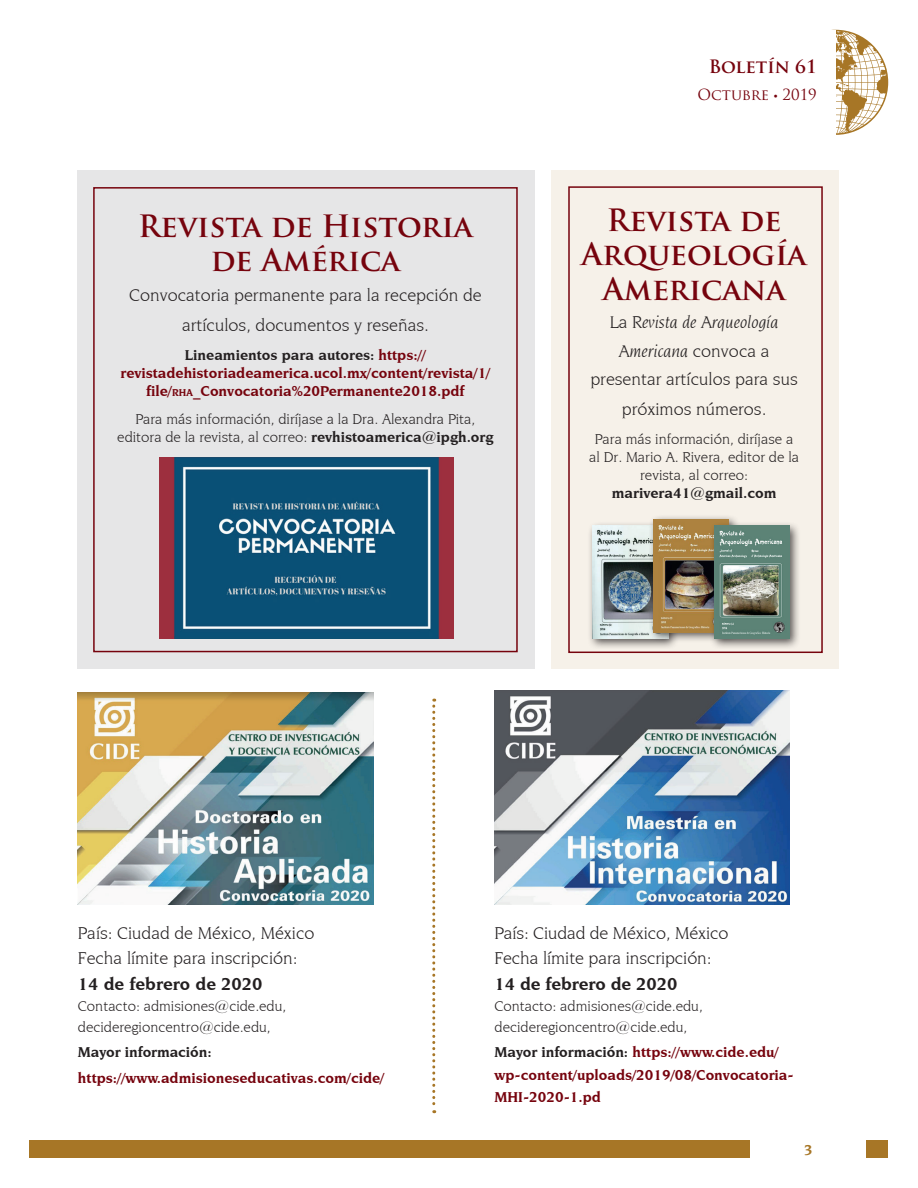
<style>
.page{position:relative;width:918px;height:1188px;background:#fff}
.page>*{position:absolute;margin:0;border:0;box-sizing:border-box;transform-origin:0 0}
.t1{font:700 30px/34.5px "Trajan Pro";color:#76030d;text-align:center}
.t2{font:18px/29px "Novarese IT Cby BT";color:#231f20;text-align:center}
.t3{font:700 18px "Novarese IT Cby BT";color:#231f20}
.t4{font:700 18px "Trajan Pro";color:#76030d}
.t5{font:15px/18px "Novarese IT Cby BT";color:#231f20;text-align:center}
.t6{font:700 15px/18px "Novarese IT Cby BT";color:#76030d;text-align:center}
.t7{font:700 15px "Novarese IT Cby BT";color:#231f20}
.t8{font:15px "Trajan Pro";color:#76030d}
.t9{font:700 15px "Novarese IT Cby BT";color:#a77626}
.s1{color:#231f20}
.s2{font-size:10.5px}
.s3{font-weight:700}
.s4{font-family:"Myriad Pro";font-stretch:condensed}
.s5{font-style:italic}
</style>
<div class="page">
<div style="left:30px;top:1140px;width:858px;height:18px;background:#a77626"></div>
<div style="left:751px;top:1139px;width:115px;height:21px;background:#fff"></div>
<svg style="left:836px;top:30px;width:52px;height:105px"></svg>
<div style="left:78px;top:170px;width:457px;height:499px;background:#e6e6e7"></div>
<div style="left:551px;top:170px;width:288px;height:499px;background:#f6f1e9"></div>
<div style="left:93px;top:187px;width:425px;height:465px;border:2px solid #76030d"></div>
<div style="left:568px;top:186px;width:255px;height:467px;border:2px solid #76030d"></div>
<img style="left:160px;top:457px;width:293px;height:181px">
<div style="left:587px;top:521px;width:93px;height:128px;background:#231f20;opacity:.75"></div>
<img style="left:592px;top:526px;width:56px;height:112px">
<div style="left:648px;top:514px;width:92px;height:129px;background:#231f20;opacity:.75"></div>
<img style="left:653px;top:520px;width:76px;height:112px">
<div style="left:709px;top:521px;width:92px;height:128px;background:#231f20;opacity:.75"></div>
<img style="left:715px;top:526px;width:75px;height:112px">
<svg style="left:432px;top:699px;width:3px;height:414px"></svg>
<img style="left:78px;top:692px;width:295px;height:213px">
<img style="left:495px;top:691px;width:295px;height:214px">
<h1 class="t1" style="left:138px;top:209px;width:336px">Revista de Historia de América</h1>
<p class="t2" style="left:129px;top:280px;width:354px;line-height:30px">Convocatoria permanente para la recepción de artículos, documentos y reseñas.</p>
<p class="t6" style="left:120px;top:345px;width:372px"><span class="s1">Lineamientos para autores:</span> https:// revistadehistoriadeamerica.ucol.mx/content/revista/1/ file/<span class="s2">rha</span>_Convocatoria%20Permanente2018.pdf</p>
<p class="t5" style="left:117px;top:410px;width:378px">Para más información, diríjase a la Dra. Alexandra Pita, editora de la revista, al correo: <span class="s3">revhistoamerica@ipgh.org</span></p>
<p class="t4" style="left:709px;top:55px;width:109px">Boletín 61</p>
<p class="t8" style="left:698px;top:85px;width:121px">OCTUBRE <span class="s4">•</span> 2019</p>
<h1 class="t1" style="left:582px;top:203px;width:227px">Revista de<br>Arqueología<br>Americana</h1>
<p class="t2" style="left:590px;top:308px;width:209px">La <span class="s5">Revista de Arqueología<br>Americana</span> convoca a presentar artículos para sus próximos números.</p>
<p class="t5" style="left:589px;top:430px;width:211px">Para más información, diríjase a al Dr. Mario A. Rivera, editor de la revista, al correo:</p>
<p class="t7" style="left:612px;top:484px;width:166px">marivera41@gmail.com</p>
<p class="t2" style="left:78px;top:920px;width:238px;line-height:25.5px;text-align:left">País: Ciudad de México, México<br>Fecha límite para inscripción:</p>
<p class="t3" style="left:78px;top:973px;width:186px">14 de febrero de 2020</p>
<p class="t5" style="left:78px;top:995px;width:210px;line-height:21px;text-align:left">Contacto: admisiones@cide.edu, decideregioncentro@cide.edu,</p>
<p class="t7" style="left:78px;top:1043px;width:135px">Mayor información:</p>
<p class="t6" style="left:78px;top:1068px;width:308px">https://www.admisioneseducativas.com/cide/</p>
<p class="t2" style="left:495px;top:920px;width:235px;line-height:25.5px;text-align:left">País: Ciudad de México, México<br>Fecha límite para inscripción:</p>
<p class="t3" style="left:495px;top:973px;width:184px">14 de febrero de 2020</p>
<p class="t5" style="left:495px;top:995px;width:210px;line-height:21px;text-align:left">Contacto: admisiones@cide.edu, decideregioncentro@cide.edu,</p>
<p class="t6" style="left:495px;top:1041px;width:301px;line-height:22.5px;text-align:left"><span class="s1">Mayor información:</span> https://www.cide.edu/ wp-content/uploads/2019/08/Convocatoria-<br>MHI-2020-1.pd</p>
<p class="t9" style="left:804px;top:1141px;width:10px">3</p>
</div>
